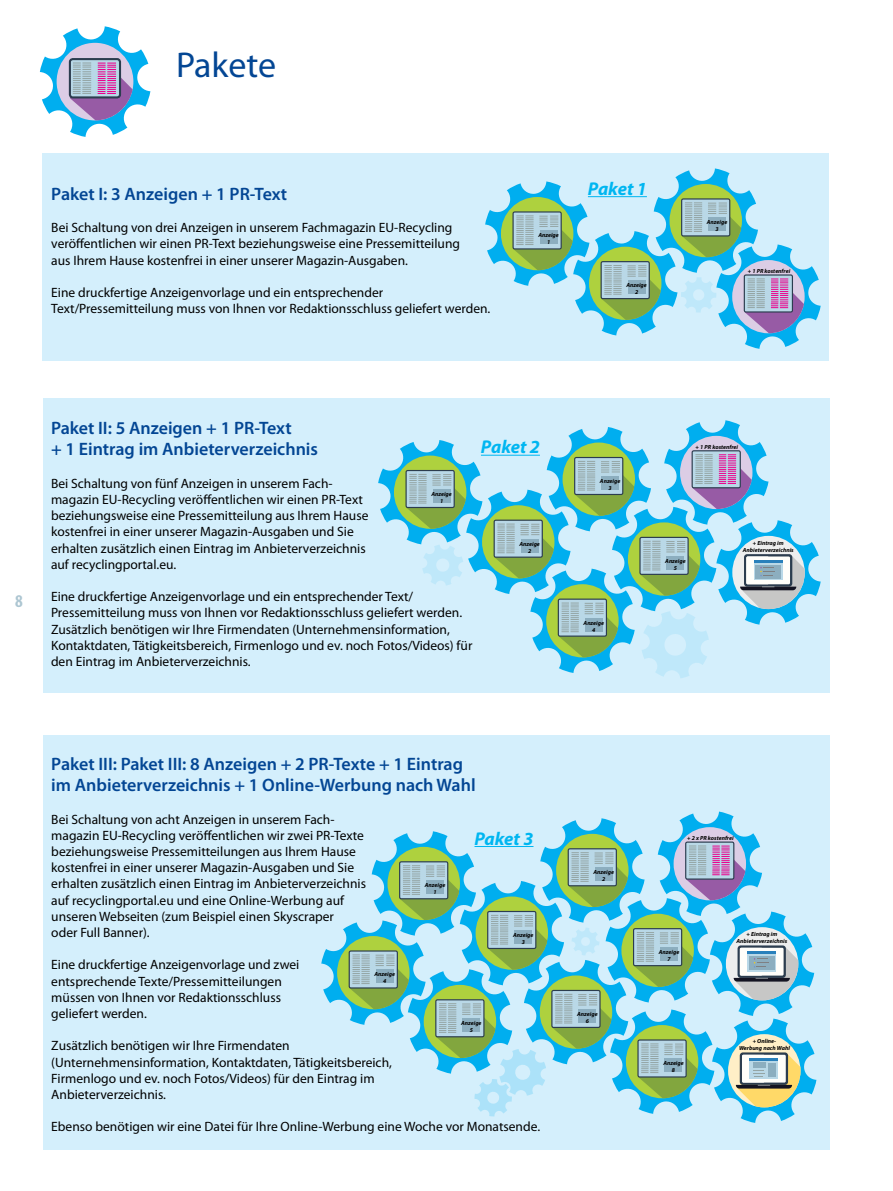
<style>
.page{position:relative;width:893px;height:1191px;background:#fff}
.page>*{position:absolute;margin:0;border:0;box-sizing:border-box;transform-origin:0 0}
.t1{font:36px "Myriad Pro";color:#034694}
.t2{font:italic 700 18.6px "Myriad Pro";letter-spacing:-.01em;color:#00b6f1}
.t3{font:600 18px/21.6px "Myriad Pro";color:#034694}
.t4{font:700 condensed 18px "Myriad Pro";color:#adc6d2}
.t5{font:13.5px/16.2px "Myriad Pro";color:#000}
.t6{font:italic 700 5.85px/7.1px "Myriad Pro";color:#000;text-align:center}
</style>
<div class="page">
<div style="left:43px;top:735px;width:786px;height:414px;background:#d4effc"></div>
<svg style="left:40px;top:26px;width:110px;height:111px"></svg>
<svg style="left:321px;top:811px;width:495px;height:312px"></svg>
<div style="left:43px;top:153px;width:786px;height:207px;background:#d4effc"></div>
<svg style="left:485px;top:168px;width:336px;height:181px"></svg>
<div style="left:43px;top:398px;width:786px;height:294px;background:#d4effc"></div>
<svg style="left:378px;top:420px;width:443px;height:258px"></svg>
<h1 class="t1" style="left:176px;top:43px;width:102px">Pakete</h1>
<h3 class="t3" style="left:51px;top:182px;width:237px">Paket I: 3 Anzeigen + 1 PR-Text</h3>
<p class="t5" style="left:51px;top:219px;width:410px">Bei Schaltung von drei Anzeigen in unserem Fachmagazin EU-Recycling veröffentlichen wir einen PR-Text beziehungsweise eine Pressemitteilung aus Ihrem Hause kostenfrei in einer unserer Magazin-Ausgaben.</p>
<p class="t5" style="left:51px;top:284px;width:441px">Eine druckfertige Anzeigenvorlage und ein entsprechender<br>Text/Pressemitteilung muss von Ihnen vor Redaktionsschluss geliefert werden.</p>
<p class="t6" style="left:538px;top:232px;width:22px">Anzeige<br>1</p>
<h2 class="t2" style="left:588px;top:176px;width:60px">Paket 1</h2>
<p class="t6" style="left:626px;top:281px;width:22px">Anzeige<br>2</p>
<p class="t6" style="left:707px;top:219px;width:22px">Anzeige<br>3</p>
<p class="t6" style="left:748px;top:267px;width:44px">+ 1 PR kostenfrei</p>
<h3 class="t4" style="left:15px;top:589px;width:9px">8</h3>
<h3 class="t3" style="left:51px;top:416px;width:269px">Paket II: 5 Anzeigen + 1 PR-Text<br>+ 1 Eintrag im Anbieterverzeichnis</h3>
<p class="t5" style="left:51px;top:475px;width:319px">Bei Schaltung von fünf Anzeigen in unserem Fach&shy;magazin EU-Recycling veröffentlichen wir einen PR-Text beziehungsweise eine Pressemitteilung aus Ihrem Hause kostenfrei in einer unserer Magazin-Ausgaben und Sie erhalten zusätzlich einen Eintrag im Anbieterverzeichnis auf recyclingportal.eu.</p>
<p class="t5" style="left:51px;top:588px;width:423px">Eine druckfertige Anzeigenvorlage und ein entsprechender Text/ Pressemitteilung muss von Ihnen vor Redaktionsschluss geliefert werden.<br>Zusätzlich benötigen wir Ihre Firmendaten (Unternehmensinformation, Kontaktdaten, Tätigkeitsbereich, Firmenlogo und ev. noch Fotos/Videos) für den Eintrag im Anbieterverzeichnis.</p>
<p class="t6" style="left:431px;top:490px;width:22px">Anzeige<br>1</p>
<h2 class="t2" style="left:481px;top:435px;width:60px">Paket 2</h2>
<p class="t6" style="left:519px;top:540px;width:22px">Anzeige<br>2</p>
<h3 class="t3" style="left:51px;top:752px;width:426px">Paket III: Paket III: 8 Anzeigen + 2 PR-Texte + 1 Eintrag im Anbieterverzeichnis + 1 Online-Werbung nach Wahl</h3>
<p class="t5" style="left:51px;top:810px;width:316px">Bei Schaltung von acht Anzeigen in unserem Fach&shy;magazin EU-Recycling veröffentlichen wir zwei PR-Texte beziehungsweise Pressemitteilungen aus Ihrem Hause kostenfrei in einer unserer Magazin-Ausgaben und Sie erhalten zusätzlich einen Eintrag im Anbieterverzeichnis auf recyclingportal.eu und eine Online-Werbung auf unseren Webseiten (zum Beispiel einen Skyscraper<br>oder Full Banner).</p>
<p class="t5" style="left:51px;top:956px;width:250px">Eine druckfertige Anzeigenvorlage und zwei entsprechende Texte/Pressemitteilungen müssen von Ihnen vor Redaktionsschluss geliefert werden.</p>
<p class="t5" style="left:51px;top:1037px;width:342px">Zusätzlich benötigen wir Ihre Firmendaten (Unternehmensinformation, Kontaktdaten, Tätigkeitsbereich, Firmenlogo und ev. noch Fotos/Videos) für den Eintrag im Anbieterverzeichnis.</p>
<p class="t5" style="left:51px;top:1118px;width:490px">Ebenso benötigen wir eine Datei für Ihre Online-Werbung eine Woche vor Monatsende.</p>
<h2 class="t2" style="left:474px;top:826px;width:60px">Paket 3</h2>
<p class="t6" style="left:425px;top:881px;width:22px">Anzeige<br>1</p>
<p class="t6" style="left:513px;top:931px;width:22px">Anzeige<br>3</p>
<p class="t6" style="left:375px;top:970px;width:22px">Anzeige<br>4</p>
<p class="t6" style="left:461px;top:1019px;width:22px">Anzeige<br>5</p>
<p class="t6" style="left:600px;top:477px;width:22px">Anzeige<br>3</p>
<p class="t6" style="left:584px;top:619px;width:22px">Anzeige<br>4</p>
<p class="t6" style="left:593px;top:868px;width:22px">Anzeige<br>2</p>
<p class="t6" style="left:577px;top:1010px;width:22px">Anzeige<br>6</p>
<p class="t6" style="left:696px;top:443px;width:44px">+ 1 PR kostenfrei</p>
<p class="t6" style="left:665px;top:557px;width:22px">Anzeige<br>5</p>
<p class="t6" style="left:743px;top:539px;width:52px">+ Eintrag im<br>Anbieterverzeichnis</p>
<p class="t6" style="left:687px;top:834px;width:48px">+ 2 x PR kostenfrei</p>
<p class="t6" style="left:659px;top:948px;width:22px">Anzeige<br>7</p>
<p class="t6" style="left:663px;top:1059px;width:22px">Anzeige<br>8</p>
<p class="t6" style="left:736px;top:930px;width:52px">+ Eintrag im<br>Anbieterverzeichnis</p>
<p class="t6" style="left:739px;top:1037px;width:52px">+ Online-<br>Werbung nach Wahl</p>
</div>
